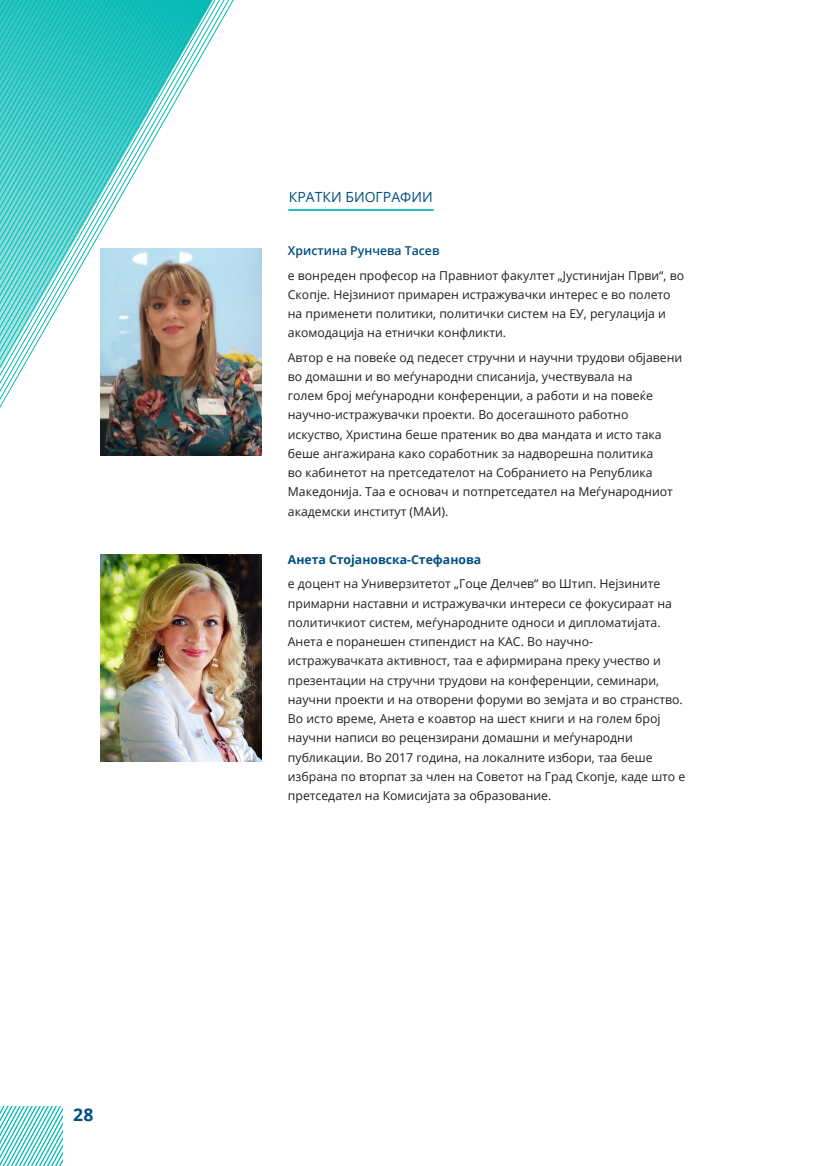
<style>
.page{position:relative;width:819px;height:1166px;background:#fff}
.page>*{position:absolute;margin:0;border:0;box-sizing:border-box;transform-origin:0 0}
.t1{font:700 17.5px "Open Sans";color:#004e82}
.avtor{font:14px "Open Sans";color:#004e82}
.автори_био{font:12.25px/19.2px "Open Sans";color:#231f20}
.автори_био-2{font:700 12.25px "Open Sans";color:#004e82}
.автори_био-3{font:600 12.25px "Open Sans";color:#004e82}
</style>
<div class="page">
<svg style="left:0;top:1106px;width:62px;height:60px"></svg>
<hr style="left:288px;top:209px;width:146px;height:2px;background:#03b9b4">
<svg style="left:140px;top:0;width:5px;height:164px"></svg>
<svg style="left:131px;top:0;width:5px;height:180px"></svg>
<svg style="left:126px;top:0;width:5px;height:188px"></svg>
<svg style="left:117px;top:0;width:5px;height:204px"></svg>
<svg style="left:113px;top:0;width:4px;height:211px"></svg>
<svg style="left:108px;top:0;width:5px;height:220px"></svg>
<svg style="left:104px;top:0;width:4px;height:227px"></svg>
<svg style="left:99px;top:0;width:5px;height:409px"></svg>
<svg style="left:94px;top:0;width:5px;height:244px"></svg>
<svg style="left:90px;top:0;width:4px;height:251px"></svg>
<svg style="left:0;top:0;width:90px;height:408px"></svg>
<img style="left:101px;top:248px;width:160px;height:207px">
<img style="left:101px;top:554px;width:160px;height:208px">
<h1 class="t1" style="left:73px;top:1102px;width:22px">28</h1>
<p class="avtor" style="left:289px;top:187px;width:145px">КРАТКИ БИОГРАФИИ</p>
<p class="автори_био-3" style="left:288px;top:243px;width:153px">Христина Рунчева Тасев</p>
<p class="автори_био" style="left:288px;top:265px;width:398px">е вонреден професор на Правниот факултет „Јустинијан Први“, во Скопје. Нејзиниот примарен истражувачки интерес е во полето на применети политики, политички систем на ЕУ, регулација и акомодација на етнички конфликти.</p>
<p class="автори_био" style="left:288px;top:347px;width:396px">Автор е на повеќе од пeдесет стручни и научни трудови објавени во домашни и во меѓународни списанија, учествувала на<br>голем број меѓународни конференции, а работи и на повеќе научно-истражувачки проекти. Во досегашното работно искуство, Христина беше пратеник во два мандата и исто така беше ангажирана како соработник за надворешна политика<br>во кабинетот на претседателот на Собраниетo на Република Македонија. Таа е основач и потпретседател на Меѓународниот академски институт (МАИ).</p>
<p class="автори_био-2" style="left:288px;top:551px;width:195px">Анета Стојановска-Стефанова</p>
<p class="автори_био" style="left:288px;top:574px;width:399px">е доцент на Универзитетот „Гоце Делчев“ во Штип. Нејзините примарни наставни и истражувачки интереси се фокусираат на политичкиот систем, меѓународните односи и дипломатијата.<br>Анета е поранешeн стипендист на КАС. Во научно&shy;истражувачката активност, таа е афирмирана преку учество и презентации на стручни трудови на конференции, семинари, научни проекти и на отворени форуми во земјата и во странство.<br>Во исто време, Анета е коавтор на шест книги и на голем број научни написи во рецензирани домашни и меѓународни публикации. Во 2017 година, на локалните избори, таа беше избрана по вторпат за член на Советот на Град Скопје, каде што е претседател на Комисијата за образование.</p>
</div>
